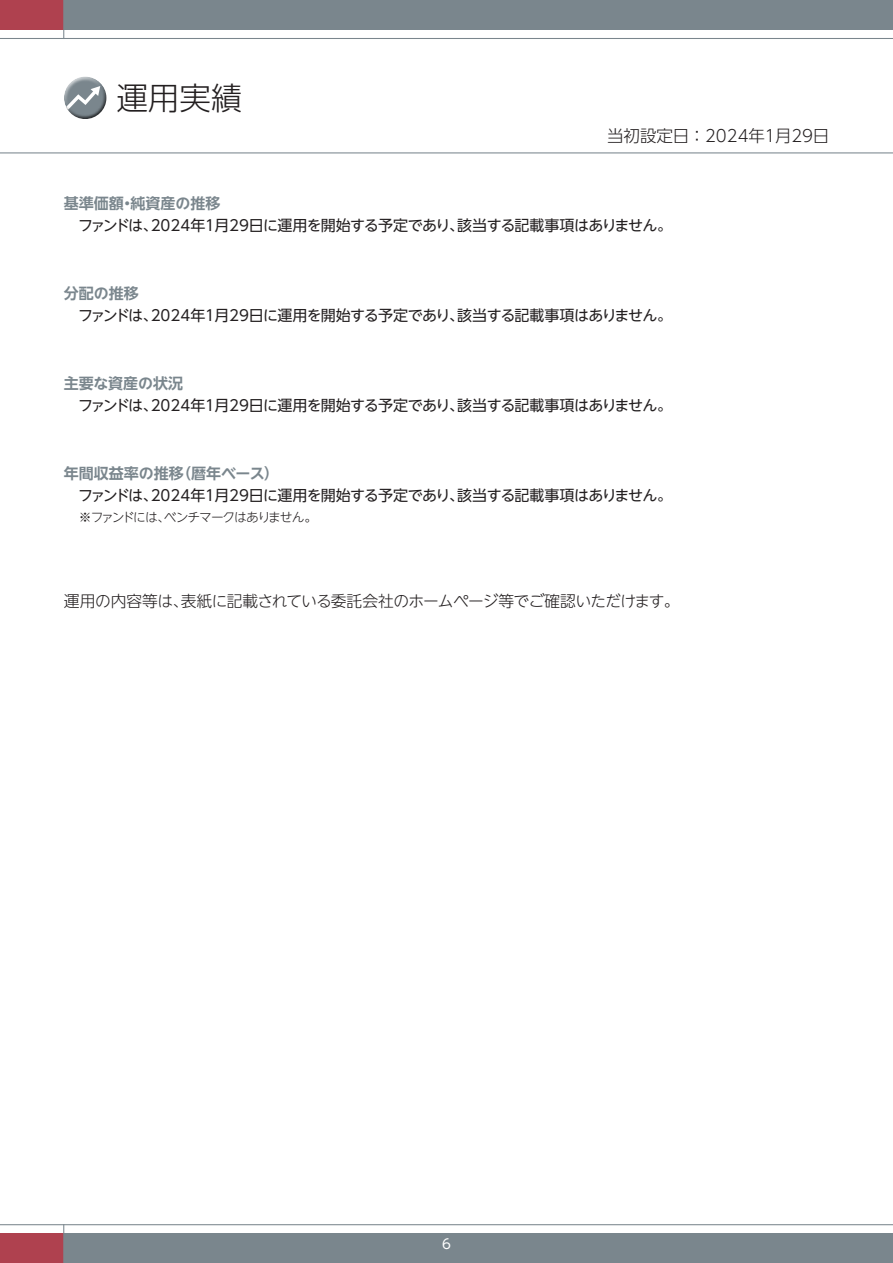
<style>
.page{position:relative;width:893px;height:1263px;background:#fff}
.page>*{position:absolute;margin:0;border:0;box-sizing:border-box;transform-origin:0 0}
.t1{font:300 31.5px "UD Shin Go NT Pro";color:#231f20}
.t2{font:300 16.5px "UD Shin Go NT Pro";color:#231f20}
.t3{font:300 15.75px "UD Shin Go NT Pro";letter-spacing:-.04em;color:#231f20}
.t4{font:15px "UD Shin Go NT Pro";letter-spacing:-.035em;color:#231f20}
.t5{font:700 15px "UD Shin Go NT Pro De";color:#7a868d}
.t6{font:13.5px "UD Shin Go NT Pro";color:#fff}
.t7{font:300 12.75px "UD Shin Go NT Pro";letter-spacing:-.09em;color:#231f20}
</style>
<div class="page">
<div style="left:64px;top:0;width:829px;height:30px;background:#7a868d"></div>
<div style="left:64px;top:1233px;width:829px;height:30px;background:#7a868d"></div>
<hr style="left:0;top:38px;width:893px;height:1px;background:#7a868d">
<hr style="left:0;top:152px;width:893px;height:1px;background:#7a868d">
<hr style="left:0;top:1224px;width:893px;height:1px;background:#7a868d">
<div style="left:0;top:0;width:64px;height:30px;background:#af414f"></div>
<div style="left:0;top:1233px;width:64px;height:30px;background:#af414f"></div>
<hr style="left:63px;top:0;width:1px;height:39px;background:#7a868d">
<hr style="left:63px;top:1224px;width:1px;height:39px;background:#7a868d">
<div style="left:64px;top:76px;width:43px;height:34px;background:#fff;opacity:.75"></div>
<div style="left:64px;top:83px;width:44px;height:38px;background:#231f20;opacity:.75"></div>
<h1 class="t1" style="left:116px;top:72px;width:127px">運用実績</h1>
<p class="t2" style="left:607px;top:123px;width:224px">当初設定日 ：2024年１月29日</p>
<p class="t5" style="left:64px;top:191px;width:158px">基準価額・純資産の推移</p>
<p class="t4" style="left:64px;top:213px;width:610px">　ファンドは、2024年１月29日に運用を開始する予定であり、該当する記載事項はありません。</p>
<p class="t5" style="left:64px;top:281px;width:76px">分配の推移</p>
<p class="t4" style="left:64px;top:303px;width:610px">　ファンドは、2024年１月29日に運用を開始する予定であり、該当する記載事項はありません。</p>
<p class="t5" style="left:64px;top:371px;width:121px">主要な資産の状況</p>
<p class="t4" style="left:64px;top:393px;width:610px">　ファンドは、2024年１月29日に運用を開始する予定であり、該当する記載事項はありません。</p>
<p class="t5" style="left:64px;top:461px;width:217px">年間収益率の推移（暦年ベース）</p>
<p class="t4" style="left:64px;top:483px;width:610px">　ファンドは、2024年１月29日に運用を開始する予定であり、該当する記載事項はありません。</p>
<p class="t7" style="left:79px;top:507px;width:240px">※ファンドには、ベンチマークはありません。</p>
<p class="t3" style="left:64px;top:588px;width:617px">運用の内容等は、表紙に記載されている委託会社のホームページ等でご確認いただけます。</p>
<p class="t6" style="left:442px;top:1233px;width:10px">6</p>
</div>
